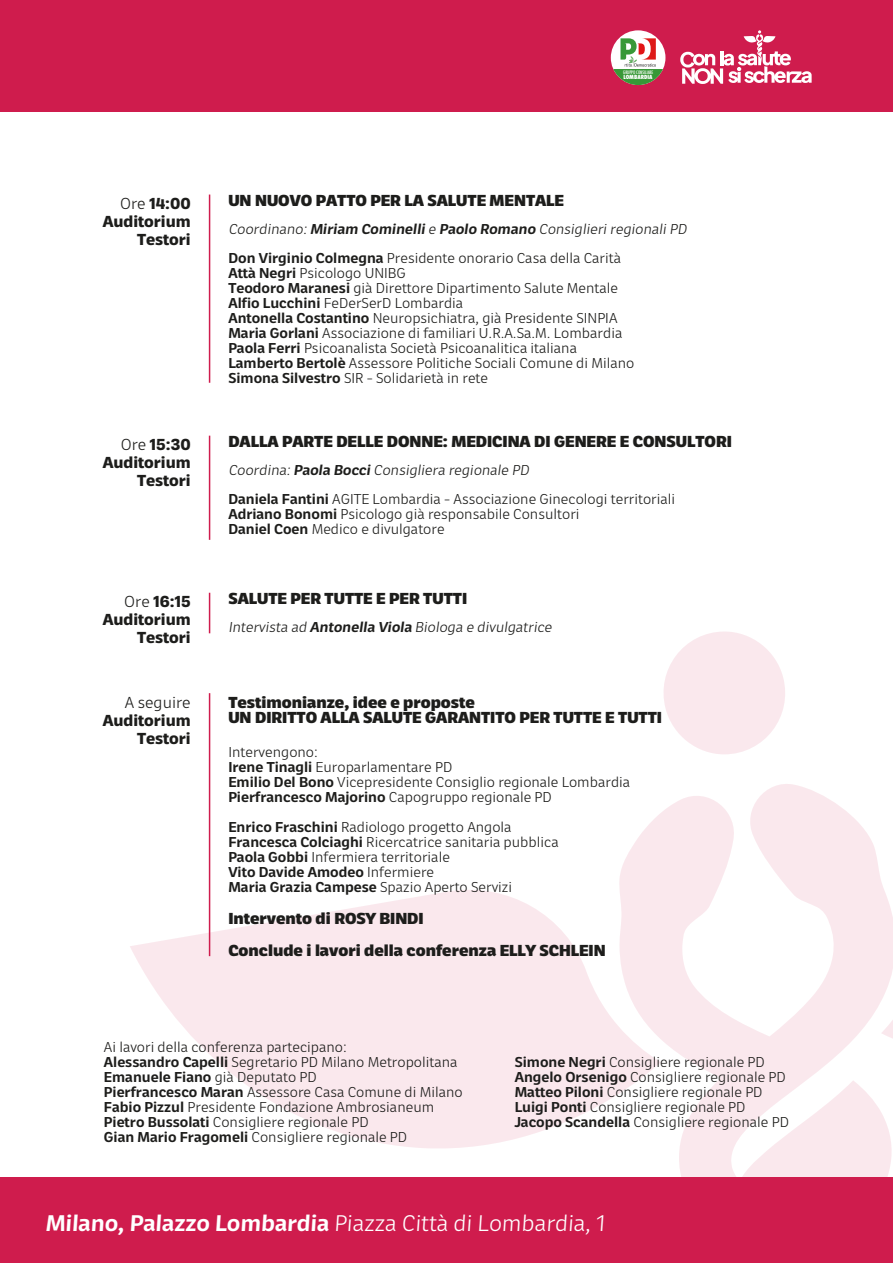
<style>
.page{position:relative;width:893px;height:1263px;background:#fff}
.page>*{position:absolute;margin:0;border:0;box-sizing:border-box;transform-origin:0 0}
.t1{font:300 21.3px "Neutronic";color:#fff}
.t2{font:800 15px "Neutronic";color:#1d1d1b}
.t3{font:700 15px "Neutronic";color:#1d1d1b}
.t4{font:300 15px "Neutronic";color:#1d1d1b}
.t5{font:300 13.5px/15px "Neutronic";color:#1d1d1b}
.t6{font:600 13.5px "Neutronic";color:#1d1d1b}
.t7{font:800 condensed 5.55px "Futura";color:#fff}
.t8{font:500 condensed 4.65px "Futura";color:#fff}
.s1{font-weight:300}
.s2{font-weight:600}
</style>
<div class="page">
<div style="left:0;top:0;width:893px;height:111px;background:#cf1c4d"></div>
<hr style="left:209px;top:195px;width:1px;height:188px;background:#cf1c4d">
<hr style="left:209px;top:436px;width:1px;height:104px;background:#cf1c4d">
<hr style="left:209px;top:593px;width:1px;height:40px;background:#cf1c4d">
<svg style="left:619px;top:784px;width:274px;height:394px;fill:#fae8ed"></svg>
<svg style="left:664px;top:631px;width:121px;height:123px"></svg>
<svg style="left:881px;top:784px;width:12px;height:310px"></svg>
<svg style="left:130px;top:881px;width:531px;height:271px;fill:#fae8ed"></svg>
<div style="left:0;top:1178px;width:893px;height:85px;background:#cf1c4d"></div>
<hr style="left:209px;top:693px;width:1px;height:263px;background:#cf1c4d">
<div style="left:611px;top:30px;width:54px;height:55px;background:#fff;border-radius:50%"></div>
<svg style="left:613px;top:69px;width:50px;height:16px"></svg>
<svg style="left:620px;top:38px;width:36px;height:29px"></svg>
<svg style="left:680px;top:30px;width:132px;height:54px"></svg>
<p class="t8" style="left:623px;top:69px;width:31px">GRUPPO CONSILIARE</p>
<p class="t7" style="left:623px;top:73px;width:31px">LOMBARDIA</p>
<p class="t3" style="left:120px;top:192px;width:72px"><span class="s1">Ore</span> 14:00</p>
<p class="t3" style="left:103px;top:210px;width:90px">Auditorium</p>
<p class="t3" style="left:137px;top:228px;width:55px">Testori</p>
<p class="t2" style="left:228px;top:189px;width:337px">UN NUOVO PATTO PER LA SALUTE MENTALE</p>
<p class="t5" style="left:228px;top:220px;width:462px">Coordinano:<span class="s2">Miriam Cominelli</span>e <span class="s2">Paolo Romano</span> ConsiglieriregionaliPD</p>
<p class="t5" style="left:228px;top:249px;width:394px"><span class="s2">Don Virginio Colmegna</span> Presidente onorario Casa della Carità</p>
<p class="t5" style="left:228px;top:264px;width:179px"><span class="s2">Attà Negri</span> Psicologo UNIBG</p>
<p class="t5" style="left:228px;top:279px;width:391px"><span class="s2">Teodoro Maranesi</span> già Direttore Dipartimento Salute Mentale</p>
<p class="t5" style="left:228px;top:294px;width:236px"><span class="s2">Alfio Lucchini</span> FeDerSerD Lombardia</p>
<p class="t5" style="left:228px;top:309px;width:391px"><span class="s2">Antonella Costantino</span> Neuropsichiatra, già Presidente SINPIA</p>
<p class="t5" style="left:228px;top:324px;width:395px"><span class="s2">Maria Gorlani</span> Associazione di familiari U.R.A.Sa.M. Lombardia</p>
<p class="t5" style="left:228px;top:339px;width:350px"><span class="s2">Paola Ferri</span> Psicoanalista Società Psicoanalitica italiana</p>
<p class="t5" style="left:228px;top:354px;width:407px"><span class="s2">Lamberto Bertolè</span> Assessore Politiche Sociali Comune di Milano<br><span class="s2">Simona Silvestro</span> SIR - Solidarietà in rete</p>
<p class="t3" style="left:121px;top:433px;width:72px"><span class="s1">Ore</span> 15:30</p>
<p class="t3" style="left:103px;top:451px;width:90px">Auditorium</p>
<p class="t3" style="left:137px;top:469px;width:55px">Testori</p>
<p class="t2" style="left:228px;top:430px;width:505px">DALLA PARTE DELLE DONNE: MEDICINA DI GENERE E CONSULTORI</p>
<p class="t5" style="left:228px;top:461px;width:305px">Coordina:<span class="s2">Paola Bocci</span>Consigliera regionale PD</p>
<p class="t5" style="left:228px;top:490px;width:448px"><span class="s2">Daniela Fantini</span> AGITE Lombardia - Associazione Ginecologi territoriali</p>
<p class="t5" style="left:228px;top:505px;width:353px"><span class="s2">Adriano Bonomi</span> Psicologo già responsabile Consultori</p>
<p class="t5" style="left:228px;top:520px;width:218px"><span class="s2">Daniel Coen</span> Medico e divulgatore</p>
<p class="t3" style="left:124px;top:590px;width:68px"><span class="s1">Ore</span> 16:15</p>
<p class="t3" style="left:103px;top:608px;width:90px">Auditorium</p>
<p class="t3" style="left:137px;top:626px;width:55px">Testori</p>
<p class="t2" style="left:228px;top:587px;width:240px">SALUTE PER TUTTE E PER TUTTI</p>
<p class="t5" style="left:228px;top:618px;width:328px">Intervista ad <span class="s2">Antonella Viola</span> Biologa e divulgatrice</p>
<p class="t4" style="left:125px;top:691px;width:68px">A seguire</p>
<p class="t3" style="left:103px;top:708px;width:90px">Auditorium</p>
<p class="t3" style="left:137px;top:726px;width:55px">Testori</p>
<p class="t2" style="left:228px;top:691px;width:248px">Testimonianze, idee e proposte</p>
<p class="t2" style="left:228px;top:706px;width:435px">UN DIRITTO ALLA SALUTE GARANTITO PER TUTTE E TUTTI</p>
<p class="t5" style="left:228px;top:743px;width:91px">Intervengono:</p>
<p class="t5" style="left:228px;top:758px;width:225px"><span class="s2">Irene Tinagli</span> Europarlamentare PD</p>
<p class="t5" style="left:228px;top:773px;width:403px"><span class="s2">Emilio Del Bono</span> Vicepresidente Consiglio regionale Lombardia</p>
<p class="t6" style="left:228px;top:786px;width:325px">Pierfrancesco Majorino <span class="s1">Capogruppo regionale PD</span></p>
<p class="t5" style="left:228px;top:818px;width:285px"><span class="s2">Enrico Fraschini</span> Radiologo progetto Angola</p>
<p class="t5" style="left:228px;top:833px;width:332px"><span class="s2">Francesca Colciaghi</span> Ricercatrice sanitaria pubblica</p>
<p class="t5" style="left:228px;top:848px;width:223px"><span class="s2">Paola Gobbi</span> Infermiera territoriale</p>
<p class="t6" style="left:228px;top:862px;width:207px">Vito Davide Amodeo <span class="s1">Infermiere</span></p>
<p class="t5" style="left:228px;top:878px;width:285px"><span class="s2">Maria Grazia Campese</span> Spazio Aperto Servizi</p>
<p class="t2" style="left:228px;top:907px;width:197px">Intervento di ROSY BINDI</p>
<p class="t2" style="left:228px;top:939px;width:379px">Conclude i lavori della conferenza ELLY SCHLEIN</p>
<p class="t5" style="left:104px;top:1038px;width:355px">Ai lavori della conferenza partecipano:<br><span class="s2">Alessandro Capelli</span> Segretario PD Milano Metropolitana</p>
<p class="t6" style="left:104px;top:1066px;width:214px">Emanuele Fiano <span class="s1">già Deputato PD</span></p>
<p class="t5" style="left:104px;top:1083px;width:360px"><span class="s2">Pierfrancesco Maran</span> Assessore Casa Comune di Milano</p>
<p class="t5" style="left:104px;top:1098px;width:332px"><span class="s2">Fabio Pizzul</span> Presidente Fondazione Ambrosianeum</p>
<p class="t5" style="left:104px;top:1113px;width:266px"><span class="s2">Pietro Bussolati</span> Consigliere regionale PD</p>
<p class="t5" style="left:104px;top:1128px;width:305px"><span class="s2">Gian Mario Fragomeli</span> Consigliere regionale PD</p>
<p class="t5" style="left:515px;top:1053px;width:252px"><span class="s2">Simone Negri</span> Consigliere regionale PD</p>
<p class="t5" style="left:515px;top:1068px;width:273px"><span class="s2">Angelo Orsenigo</span> Consigliere regionale PD</p>
<p class="t5" style="left:515px;top:1083px;width:249px"><span class="s2">Matteo Piloni</span> Consigliere regionale PD</p>
<p class="t5" style="left:515px;top:1098px;width:232px"><span class="s2">Luigi Ponti</span> Consigliere regionale PD</p>
<p class="t5" style="left:515px;top:1113px;width:276px"><span class="s2">Jacopo Scandella</span> Consigliere regionale PD</p>
<p class="t1" style="left:45px;top:1207px;width:563px"><span class="s2">Milano, Palazzo Lombardia</span> Piazza Città di Lombardia, 1</p>
</div>
